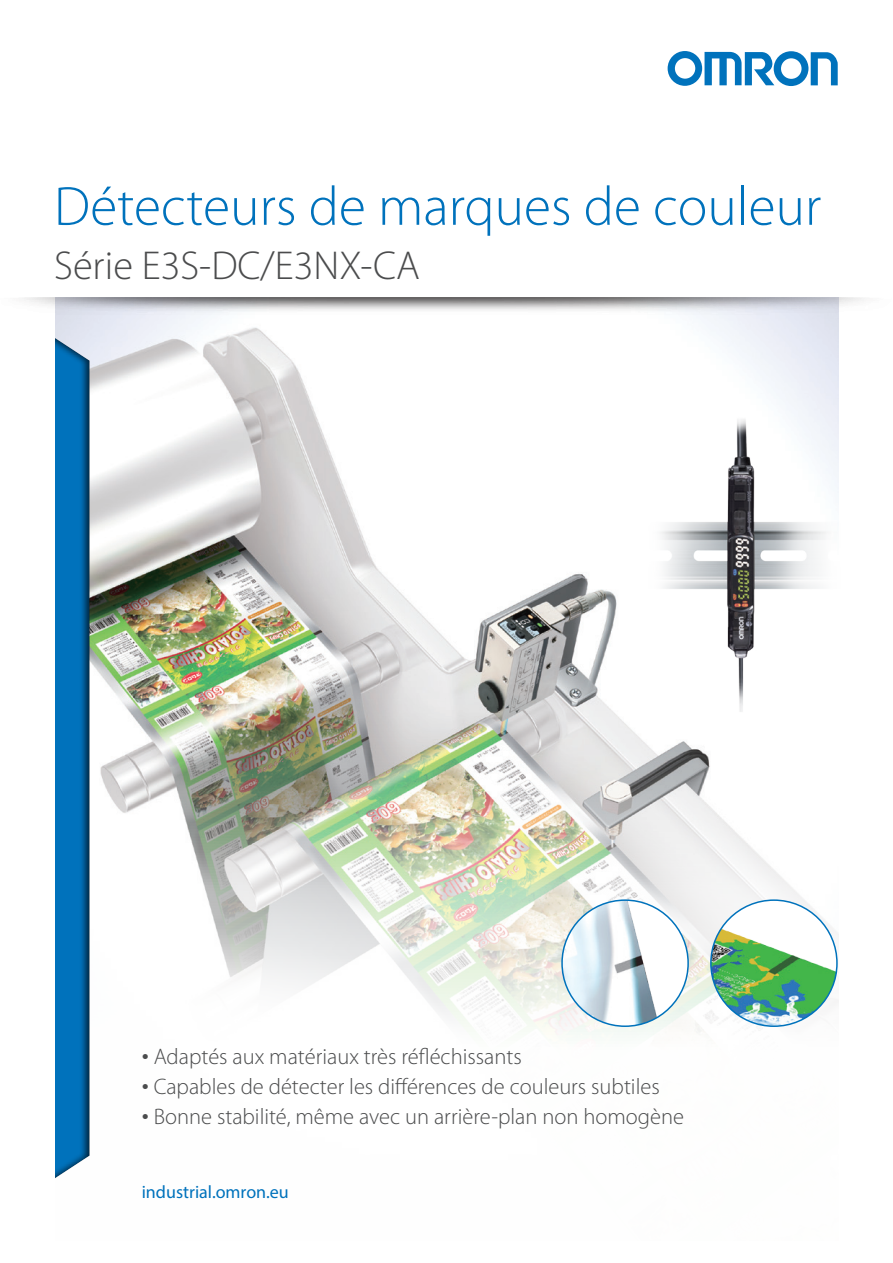
<style>
.page{position:relative;width:893px;height:1263px;background:#fff}
.page>*{position:absolute;margin:0;border:0;box-sizing:border-box;transform-origin:0 0}
.t1{font:300 55.5px "Myriad Pro";color:#0072bc}
.t2{font:300 40.5px "Myriad Pro";color:#4b4c4d}
.t3{font:300 22.5px "Myriad Pro";color:#4b4c4d}
.t4{font:18px "Myriad Pro";color:#0072bc}
.s1{font-size:28.5px}
</style>
<div class="page">
<svg style="left:668px;top:51px;width:170px;height:35px"></svg>
<img style="left:90px;top:335px;width:749px;height:700px">
<img style="left:22px;top:298px;width:843px;height:37px">
<div style="left:55px;top:316px;width:35px;height:886px;background:#231f20;opacity:.75"></div>
<img style="left:711px;top:900px;width:126px;height:126px;border-radius:63px">
<img style="left:562px;top:900px;width:126px;height:126px;border-radius:63px">
<img style="left:608px;top:394px;width:231px;height:333px">
<h1 class="t1" style="left:54px;top:176px;width:769px">Détecteurs de marques de couleur</h1>
<h2 class="t2" style="left:54px;top:243px;width:367px">Série E3S-DC/E3NX-CA</h2>
<p class="t3" style="left:142px;top:1044px;width:382px"><span class="s1">•</span> Adaptés aux matériaux très réfléchissants</p>
<p class="t3" style="left:142px;top:1074px;width:519px"><span class="s1">•</span> Capables de détecter les différences de couleurs subtiles</p>
<p class="t3" style="left:142px;top:1104px;width:544px"><span class="s1">•</span> Bonne stabilité, même avec un arrière-plan non homogène</p>
<p class="t4" style="left:142px;top:1181px;width:149px">industrial.omron.eu</p>
</div>
